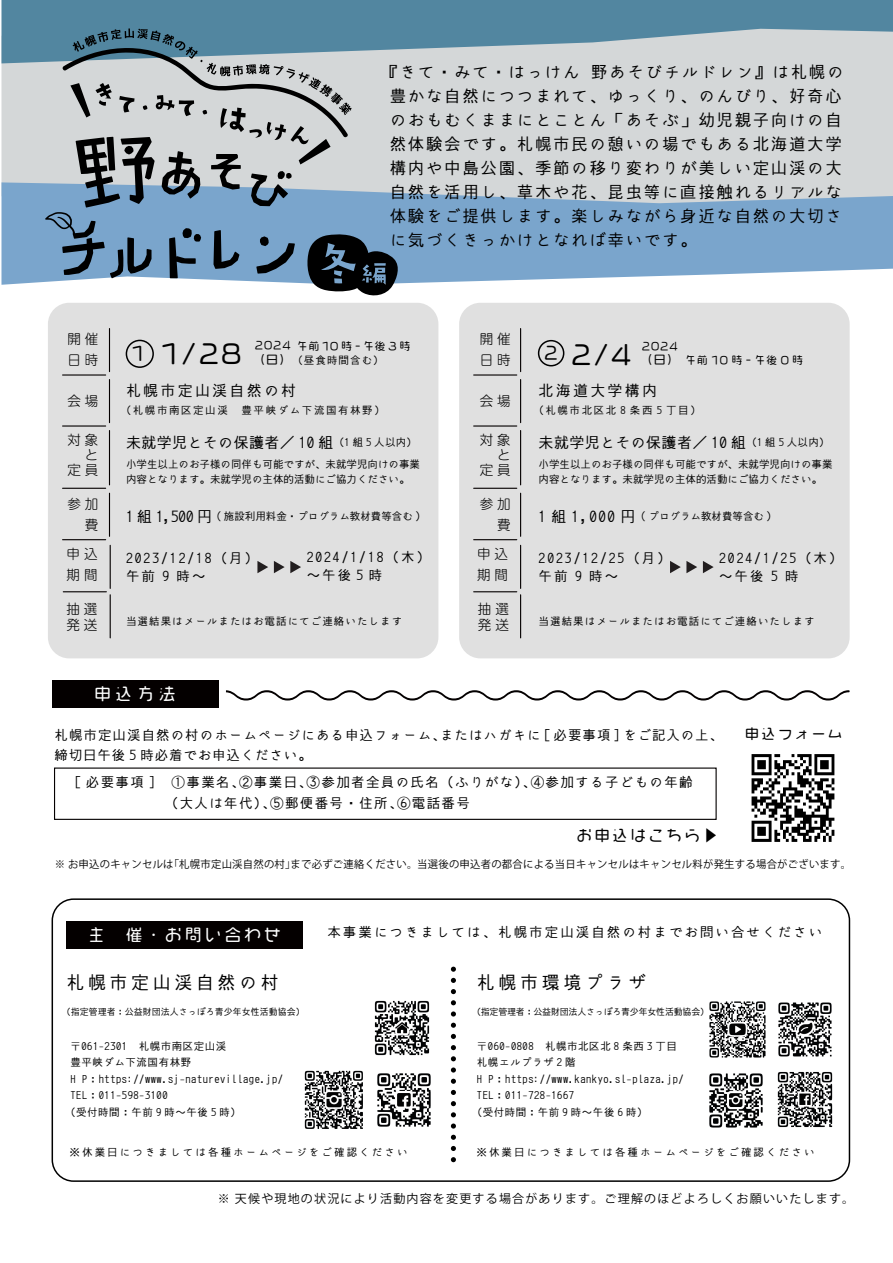
<style>
.page{position:relative;width:893px;height:1263px;background:#fff}
.page>*{position:absolute;margin:0;border:0;box-sizing:border-box;transform-origin:0 0}
.t1{font:25.5px "VDL Mega Maru Regular";color:#000}
.t2{font:18px "komorebi gothic";letter-spacing:.2em;color:#000}
.t3{font:16.5px/24px "komorebi gothic";letter-spacing:.1em;color:#000;text-align:justify}
.t4{font:16.5px "VDL Mega Maru Regular";letter-spacing:.2em;color:#fff}
.t5{font:15px "komorebi gothic";letter-spacing:.025em;color:#000}
.t6{font:15px "komorebi gothic";letter-spacing:.15em;color:#000}
.t7{font:15px "VDL Mega Maru Regular";letter-spacing:.2em;color:#000}
.t8{font:13.8px "VDL Mega Maru Regular";letter-spacing:.2em;color:#000}
.t9{font:13.5px/18px "komorebi gothic";letter-spacing:.1em;color:#000}
.t10{font:13.5px/18px "komorebi gothic";letter-spacing:.15em;color:#000}
.t11{font:13.5px/19.5px "komorebi gothic";letter-spacing:.075em;color:#000}
.t12{font:300 13.5px/21px "UD Shin M Go Pr 6 N";letter-spacing:.3em;color:#000}
.t13{font:12px "Koz Go Pr 6 N";letter-spacing:.1em;color:#000}
.t14{font:10.5px "komorebi gothic";letter-spacing:.05em;color:#000}
.t15{font:10.5px/15px "komorebi gothic";color:#000}
.t16{font:10.5px "Koz Go Pr 6 N";letter-spacing:.025em;color:#000}
.t17{font:10.5px "komorebi gothic";letter-spacing:.2em;color:#000}
.t18{font:10.5px "komorebi gothic";letter-spacing:.1em;color:#000}
.t19{font:10.5px "komorebi gothic";letter-spacing:.15em;color:#000}
.t20{font:10.5px "VDL Mega Maru Regular";letter-spacing:.1em;color:#000}
.t21{font:10.5px "VDL Mega Maru Regular";letter-spacing:.35em;color:#000}
.t22{font:9px "komorebi gothic";letter-spacing:-.01em;color:#000}
.s1{font-size:18.3px}
.s2{font-size:12px}
.s3{font-size:10.5px}
.s4{font-size:15px}
.s5{font-family:"Koz Go Pr 6 N"}
</style>
<div class="page">
<div style="left:1px;top:63px;width:892px;height:119px;background:#d4d7d8"></div>
<svg style="left:1px;top:0;width:892px;height:63px;background:#769caf"></svg>
<svg style="left:1px;top:182px;width:892px;height:103px;background:#92b3d1"></svg>
<div style="left:48px;top:303px;width:390px;height:355px;background:#e0e0e0;border-radius:21px"></div>
<div style="left:459px;top:303px;width:391px;height:355px;background:#e0e0e0;border-radius:21px"></div>
<div style="left:66px;top:921px;width:237px;height:27px;background:#040000"></div>
<div style="left:53px;top:681px;width:166px;height:27px;background:#040000"></div>
<div style="left:54px;top:767px;width:663px;height:53px;border:1px solid #040000"></div>
<svg style="left:226px;top:690px;width:624px;height:10px"></svg>
<div style="left:52px;top:898px;width:798px;height:284px;border:2px solid #000;border-radius:21px"></div>
<svg style="left:451px;top:967px;width:5px;height:5px"></svg>
<svg style="left:451px;top:978px;width:5px;height:5px"></svg>
<svg style="left:451px;top:989px;width:5px;height:5px"></svg>
<svg style="left:451px;top:1000px;width:5px;height:5px"></svg>
<svg style="left:451px;top:1011px;width:5px;height:5px"></svg>
<svg style="left:451px;top:1023px;width:5px;height:5px"></svg>
<svg style="left:451px;top:1034px;width:5px;height:5px"></svg>
<svg style="left:451px;top:1045px;width:5px;height:5px"></svg>
<svg style="left:451px;top:1056px;width:5px;height:5px"></svg>
<svg style="left:451px;top:1067px;width:5px;height:5px"></svg>
<svg style="left:451px;top:1079px;width:5px;height:5px"></svg>
<svg style="left:451px;top:1090px;width:5px;height:5px"></svg>
<svg style="left:451px;top:1101px;width:5px;height:5px"></svg>
<svg style="left:451px;top:1112px;width:5px;height:5px"></svg>
<svg style="left:451px;top:1123px;width:5px;height:5px"></svg>
<svg style="left:451px;top:1135px;width:5px;height:5px"></svg>
<svg style="left:451px;top:1146px;width:5px;height:5px"></svg>
<svg style="left:451px;top:1157px;width:5px;height:5px"></svg>
<img style="left:377px;top:1073px;width:54px;height:54px">
<img style="left:374px;top:1000px;width:56px;height:56px">
<img style="left:304px;top:1070px;width:59px;height:59px">
<img style="left:777px;top:1071px;width:56px;height:57px">
<img style="left:778px;top:1002px;width:54px;height:55px">
<img style="left:709px;top:1073px;width:54px;height:55px">
<img style="left:709px;top:1001px;width:57px;height:57px">
<img style="left:751px;top:754px;width:84px;height:88px">
<svg style="left:45px;top:28px;width:356px;height:268px;background:#90a2b0"></svg>
<div style="left:126px;top:340px;width:28px;height:28px;border:2px solid #000;border-radius:50%"></div>
<hr style="left:109px;top:328px;width:1px;height:44px;background:#040000">
<hr style="left:63px;top:374px;width:43px;height:2px;background:#040000">
<hr style="left:109px;top:493px;width:1px;height:43px;background:#040000">
<hr style="left:63px;top:539px;width:43px;height:1px;background:#040000">
<hr style="left:109px;top:379px;width:1px;height:44px;background:#040000">
<hr style="left:63px;top:425px;width:43px;height:2px;background:#040000">
<hr style="left:109px;top:430px;width:1px;height:55px;background:#040000">
<hr style="left:63px;top:488px;width:43px;height:1px;background:#040000">
<hr style="left:110px;top:545px;width:1px;height:43px;background:#040000">
<hr style="left:63px;top:591px;width:43px;height:1px;background:#040000">
<hr style="left:520px;top:545px;width:1px;height:43px;background:#040000">
<hr style="left:110px;top:595px;width:1px;height:43px;background:#040000">
<hr style="left:520px;top:595px;width:1px;height:43px;background:#040000">
<hr style="left:474px;top:591px;width:43px;height:1px;background:#040000">
<hr style="left:520px;top:328px;width:1px;height:44px;background:#040000">
<hr style="left:474px;top:374px;width:43px;height:2px;background:#040000">
<hr style="left:520px;top:493px;width:1px;height:43px;background:#040000">
<hr style="left:474px;top:539px;width:43px;height:1px;background:#040000">
<hr style="left:520px;top:379px;width:1px;height:44px;background:#040000">
<hr style="left:474px;top:425px;width:43px;height:2px;background:#040000">
<hr style="left:520px;top:430px;width:1px;height:55px;background:#040000">
<hr style="left:474px;top:488px;width:43px;height:1px;background:#040000">
<div style="left:538px;top:340px;width:26px;height:26px;border:2px solid #000;border-radius:50%"></div>
<svg style="left:274px;top:561px;width:27px;height:12px"></svg>
<svg style="left:257px;top:561px;width:11px;height:12px"></svg>
<svg style="left:703px;top:561px;width:11px;height:12px"></svg>
<svg style="left:670px;top:561px;width:27px;height:12px"></svg>
<h3 class="t3" style="left:390px;top:60px;width:455px;text-indent:-8px">『きて・みて・はっけん 野あそびチルドレン』は札幌の豊かな自然につつまれて、ゆっくり、のんびり、好奇心のおもむくままにとことん「あそぶ」幼児親子向けの自然体験会です。札幌市民の憩いの場でもある北海道大学構内や中島公園、季節の移り変わりが美しい定山渓の大自然を活用し、草木や花、昆虫等に直接触れるリアルな体験をご提供します。楽しみながら身近な自然の大切さに気づくきっかけとなれば幸いです。</h3>
<p class="t12" style="left:67px;top:327px;width:33px">開催日時</p>
<p class="t12" style="left:480px;top:327px;width:33px">開催日時</p>
<p class="t20" style="left:255px;top:339px;width:157px">2024 午前10時-午後3時</p>
<p class="t20" style="left:642px;top:338px;width:38px">2024</p>
<p class="t14" style="left:292px;top:354px;width:93px">（昼食時間含む）</p>
<p class="t21" style="left:686px;top:353px;width:119px">午前10時-午後0時</p>
<h1 class="t1" style="left:132px;top:336px;width:161px"><span class="s1">1</span> 1/28 <span class="s2">（日）</span></h1>
<h1 class="t1" style="left:544px;top:337px;width:136px"><sup>2</sup> 2/4 <span class="s2">（日）</span></h1>
<p class="t12" style="left:67px;top:390px;width:33px">会場</p>
<h3 class="t6" style="left:126px;top:382px;width:172px">札幌市定山渓自然の村</h3>
<p class="t19" style="left:121px;top:405px;width:266px">（札幌市南区定山渓　豊平峡ダム下流国有林野）</p>
<p class="t12" style="left:480px;top:390px;width:33px">会場</p>
<h3 class="t6" style="left:539px;top:382px;width:120px">北海道大学構内</h3>
<p class="t19" style="left:533px;top:405px;width:169px">（札幌市北区北 8 条西 5 丁目）</p>
<p class="t12" style="left:67px;top:432px;width:33px;line-height:15px;text-align:right">対象と<br>定員</p>
<p class="t12" style="left:67px;top:492px;width:33px;text-align:right">参加費</p>
<p class="t12" style="left:67px;top:543px;width:33px">申込期間</p>
<p class="t12" style="left:66px;top:600px;width:33px;line-height:16.5px">抽選発送</p>
<p class="t12" style="left:480px;top:432px;width:33px;line-height:15px;text-align:right">対象と<br>定員</p>
<h3 class="t5" style="left:126px;top:434px;width:292px">未就学児とその保護者／ 10 組<span class="s3">（1 組 5 人以内）</span></h3>
<h3 class="t5" style="left:539px;top:434px;width:292px">未就学児とその保護者／ 10 組<span class="s3">（1 組 5 人以内）</span></h3>
<p class="t15" style="left:126px;top:456px;width:295px">小学生以上のお子様の同伴も可能ですが、未就学児向けの事業内容となります。未就学児の主体的活動にご協力ください。</p>
<p class="t15" style="left:539px;top:456px;width:295px">小学生以上のお子様の同伴も可能ですが、未就学児向けの事業内容となります。未就学児の主体的活動にご協力ください。</p>
<p class="t15" style="left:126px;top:509px;width:296px"><span class="s4">1 組 1,500 円</span> ( 施設利用料金・プログラム教材費等含む )</p>
<p class="t12" style="left:480px;top:492px;width:33px;text-align:right">参加費</p>
<p class="t15" style="left:539px;top:509px;width:235px"><span class="s4">1 組 1,000 円</span> ( プログラム教材費等含む )</p>
<p class="t12" style="left:477px;top:543px;width:33px">申込期間</p>
<p class="t10" style="left:126px;top:549px;width:134px">2023/12/18（月）午前 9 時～</p>
<p class="t9" style="left:307px;top:548px;width:125px">2024/1/18（木）～午後 5 時</p>
<p class="t10" style="left:539px;top:549px;width:134px">2023/12/25（月）午前 9 時～</p>
<p class="t9" style="left:719px;top:549px;width:125px">2024/1/25（木）～午後 5 時</p>
<p class="t12" style="left:478px;top:600px;width:33px;line-height:16.5px">抽選発送</p>
<p class="t18" style="left:126px;top:616px;width:278px">当選結果はメールまたはお電話にてご連絡いたします</p>
<p class="t18" style="left:539px;top:616px;width:278px">当選結果はメールまたはお電話にてご連絡いたします</p>
<h3 class="t4" style="left:94px;top:683px;width:82px">申込方法</h3>
<p class="t11" style="left:55px;top:725px;width:670px">札幌市定山渓自然の村のホームページにある申込フォーム、またはハガキに [ 必要事項 ] をご記入の上、締切日午後 5 時必着でお申込ください。</p>
<p class="t9" style="left:165px;top:772px;width:529px;line-height:21px;text-indent:-90px">[ 必要事項 ]　①事業名、②事業日、③参加者全員の氏名（ふりがな）、④参加する子どもの年齢（大人は年代）、⑤郵便番号・住所、⑥電話番号</p>
<h3 class="t7" style="left:577px;top:825px;width:142px">お申込はこちら<span class="s5">▶</span></h3>
<h3 class="t8" style="left:745px;top:725px;width:99px">申込フォーム</h3>
<p class="t16" style="left:55px;top:858px;width:798px">※ お申込のキャンセルは「札幌市定山渓自然の村」まで必ずご連絡ください。当選後の申込者の都合による当日キャンセルはキャンセル料が発生する場合がございます。</p>
<h3 class="t4" style="left:88px;top:924px;width:18px">主</h3>
<h3 class="t4" style="left:126px;top:924px;width:157px">催・お問い合わせ</h3>
<p class="t10" style="left:327px;top:924px;width:496px">本事業につきましては、札幌市定山渓自然の村までお問い合せください</p>
<h2 class="t2" style="left:66px;top:973px;width:214px">札幌市定山渓自然の村</h2>
<h2 class="t2" style="left:477px;top:973px;width:171px">札幌市環境プラザ</h2>
<p class="t22" style="left:62px;top:1006px;width:245px">（指定管理者：公益財団法人さっぽろ青少年女性活動協会）</p>
<p class="t22" style="left:472px;top:1006px;width:239px">（指定管理者：公益財団法人さっぽろ青少年女性活動協会）</p>
<p class="t14" style="left:477px;top:1040px;width:202px">〒060-0808　札幌市北区北 8 条西 3 丁目</p>
<p class="t14" style="left:477px;top:1057px;width:100px">札幌エルプラザ 2 階</p>
<p class="t14" style="left:477px;top:1073px;width:208px">H P：https://www.kankyo.sl-plaza.jp/</p>
<p class="t14" style="left:477px;top:1090px;width:99px">TEL：011-728-1667</p>
<p class="t14" style="left:472px;top:1106px;width:177px">（受付時間：午前 9 時～午後 6 時）</p>
<p class="t14" style="left:70px;top:1040px;width:157px">〒061-2301　札幌市南区定山渓</p>
<p class="t14" style="left:70px;top:1057px;width:122px">豊平峡ダム下流国有林野</p>
<p class="t14" style="left:70px;top:1073px;width:214px">H P：https://www.sj-naturevillage.jp/</p>
<p class="t14" style="left:70px;top:1090px;width:99px">TEL：011-598-3100</p>
<p class="t14" style="left:65px;top:1106px;width:177px">（受付時間：午前 9 時～午後 5 時）</p>
<p class="t17" style="left:69px;top:1147px;width:340px">※休業日につきましては各種ホームページをご確認ください</p>
<p class="t17" style="left:476px;top:1147px;width:340px">※休業日につきましては各種ホームページをご確認ください</p>
<p class="t13" style="left:218px;top:1191px;width:638px">※ 天候や現地の状況により活動内容を変更する場合があります。ご理解のほどよろしくお願いいたします。</p>
</div>
